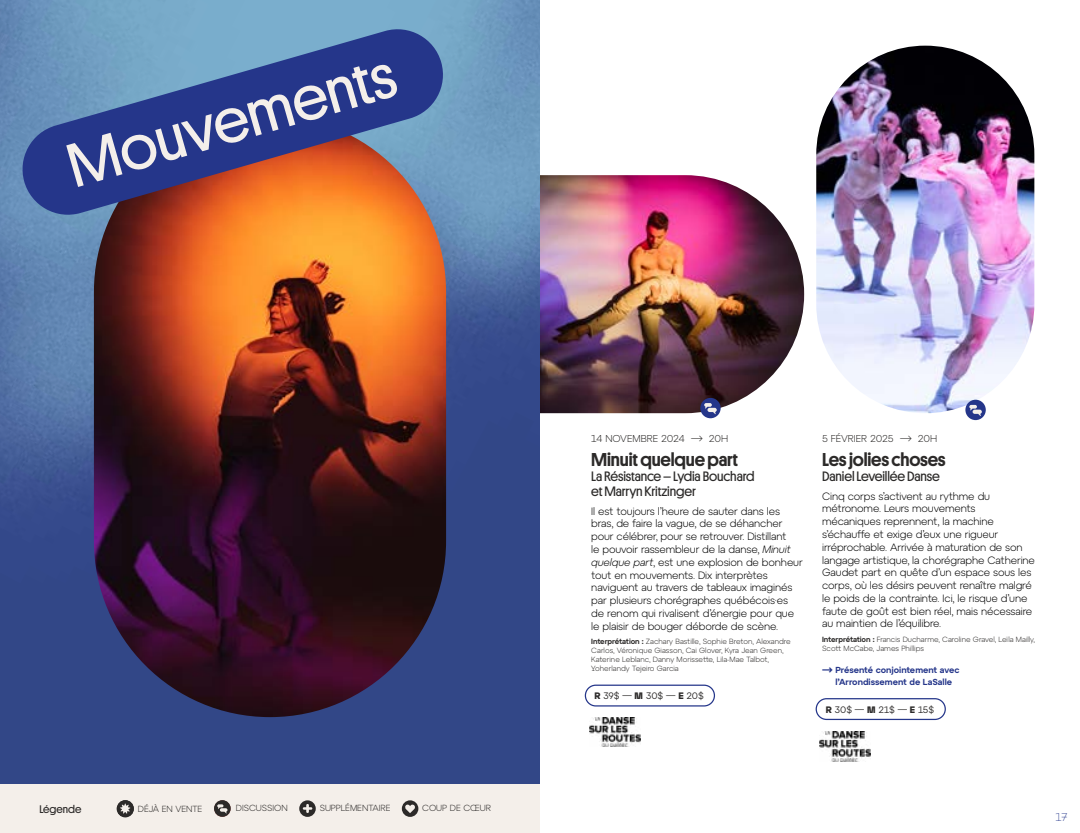
<style>
.page{position:relative;width:1080px;height:833px;background:#fff}
.page>*{position:absolute;margin:0;border:0;box-sizing:border-box;transform-origin:0 0}
.t1{font:62.38px "Platform";color:#f4efea}
.t2{font:500 18.75px "Platform";letter-spacing:-.01em;color:#2c2a29}
.t3{font:13.75px/15px "Platform";letter-spacing:-.01em;color:#2c2a29}
.t4{font:100 11.25px "Atyp Text";color:#25368a}
.t5{font:11.12px "Platform";color:#2c2a29}
.t6{font:300 10.62px/12.8px "Atyp Text";letter-spacing:-.01em;color:#000}
.t7{font:300 10px "Atyp Text";color:#2c2a29}
.t8{font:9.38px "Atyp Text";letter-spacing:-.02em;color:#2c2a29}
.t9{font:300 8.88px "Atyp Text";color:#2c2a29}
.t10{font:600 8.75px/11.2px "Atyp Text";color:#25368a}
.t11{font:300 7.5px/9px "Atyp Text";color:#2c2a29}
.s1{font-style:italic}
.s2{font-weight:600}
.s3{font-family:"Atyp Display";font-weight:700}
</style>
<div class="page">
<img style="left:0;top:0;width:540px;height:784px">
<img style="left:94px;top:116px;width:352px;height:601px;border-radius:176px">
<svg style="left:17px;top:24px;width:431px;height:196px;background:#64658b"></svg>
<div style="left:0;top:784px;width:540px;height:48px;background:#f4efea"></div>
<svg style="left:214px;top:800px;width:17px;height:16px"></svg>
<svg style="left:217px;top:802px;width:11px;height:11px"></svg>
<svg style="left:299px;top:800px;width:17px;height:16px"></svg>
<svg style="left:302px;top:803px;width:11px;height:10px"></svg>
<div style="left:117px;top:800px;width:17px;height:17px;background:#2c2a29;border-radius:50%"></div>
<svg style="left:120px;top:803px;width:10px;height:11px"></svg>
<div style="left:402px;top:800px;width:16px;height:16px;background:#2c2a29;border-radius:50%"></div>
<svg style="left:405px;top:804px;width:10px;height:9px"></svg>
<img style="left:816px;top:46px;width:218px;height:367px;border-radius:109px">
<img style="left:540px;top:175px;width:264px;height:238px">
<div style="left:700px;top:398px;width:21px;height:20px;background:#25368a;border-radius:50%"></div>
<svg style="left:704px;top:403px;width:13px;height:11px"></svg>
<svg style="left:965px;top:399px;width:21px;height:21px"></svg>
<svg style="left:969px;top:405px;width:13px;height:11px"></svg>
<div style="left:816px;top:698px;width:130px;height:22px;border:1px solid #25368a;border-radius:10px"></div>
<div style="left:585px;top:684px;width:130px;height:22px;border:1px solid #25368a;border-radius:10px"></div>
<img style="left:590px;top:717px;width:51px;height:29px">
<img style="left:819px;top:731px;width:52px;height:30px">
<h1 class="t1" style="left:57px;top:124px;width:340px;rotate:-16deg">Mouvements</h1>
<p class="t5" style="left:39px;top:801px;width:43px">Légende</p>
<p class="t9" style="left:138px;top:802px;width:66px">DÉJÀ EN VENTE</p>
<p class="t9" style="left:236px;top:801px;width:53px">DISCUSSION</p>
<p class="t9" style="left:320px;top:801px;width:72px">SUPPLÉMENTAIRE</p>
<p class="t9" style="left:422px;top:801px;width:70px">COUP DE CŒUR</p>
<p class="t7" style="left:591px;top:431px;width:138px">14 NOVEMBRE 2024 ⟶ 20H</p>
<h2 class="t2" style="left:591px;top:446px;width:148px">Minuit quelque part</h2>
<p class="t3" style="left:591px;top:468px;width:165px">La Résistance – Lydia Bouchard et Marryn Kritzinger</p>
<p class="t6" style="left:591px;top:504px;width:213px">Il est toujours l’heure de sauter dans les bras, de faire la vague, de se déhancher pour célébrer, pour se retrouver. Distillant<br>le pouvoir rassembleur de la danse, <span class="s1">Minuit quelque part</span>, est une explosion de bonheur tout en mouvements. Dix interprètes naviguent au travers de tableaux imaginés par plusieurs chorégraphes québécois·es de renom qui rivalisent d’énergie pour que le plaisir de bouger déborde de scène.</p>
<p class="t11" style="left:591px;top:636px;width:201px"><span class="s2">Interprétation :</span> Zachary Bastille, Sophie Breton, Alexandre Carlos, Véronique Giasson, Cai Glover, Kyra Jean Green, Katerine Leblanc, Danny Morissette, Lila-Mae Talbot, Yoherlandy Tejeiro Garcia</p>
<p class="t8" style="left:594px;top:688px;width:111px"><span class="s3">R</span> 39$ — <span class="s3">M</span> 30$ — <span class="s3">E</span> 20$</p>
<p class="t7" style="left:822px;top:431px;width:117px">5 FÉVRIER 2025 ⟶ 20H</p>
<h2 class="t2" style="left:822px;top:446px;width:125px">Les jolies choses</h2>
<p class="t3" style="left:822px;top:468px;width:119px">Daniel Leveillée Danse</p>
<p class="t6" style="left:822px;top:489px;width:214px">Cinq corps s’activent au rythme du métronome. Leurs mouvements mécaniques reprennent, la machine s’échauffe et exige d’eux une rigueur irréprochable. Arrivée à maturation de son langage artistique, la chorégraphe Catherine Gaudet part en quête d’un espace sous les corps, où les désirs peuvent renaître malgré le poids de la contrainte. Ici, le risque d’une faute de goût est bien réel, mais nécessaire au maintien de l’équilibre.</p>
<p class="t11" style="left:822px;top:634px;width:214px"><span class="s2">Interprétation :</span> Francis Ducharme, Caroline Gravel, Leïla Mailly,<br>Scott McCabe, James Phillips</p>
<p class="t10" style="left:835px;top:664px;width:125px;text-indent:-13px">⟶ Présenté conjointement avec l’Arrondissement de LaSalle</p>
<p class="t8" style="left:826px;top:702px;width:110px"><span class="s3">R</span> 30$ — <span class="s3">M</span> 21$ — <span class="s3">E</span> 15$</p>
<p class="t4" style="left:1056px;top:809px;width:14px">17</p>
</div>
